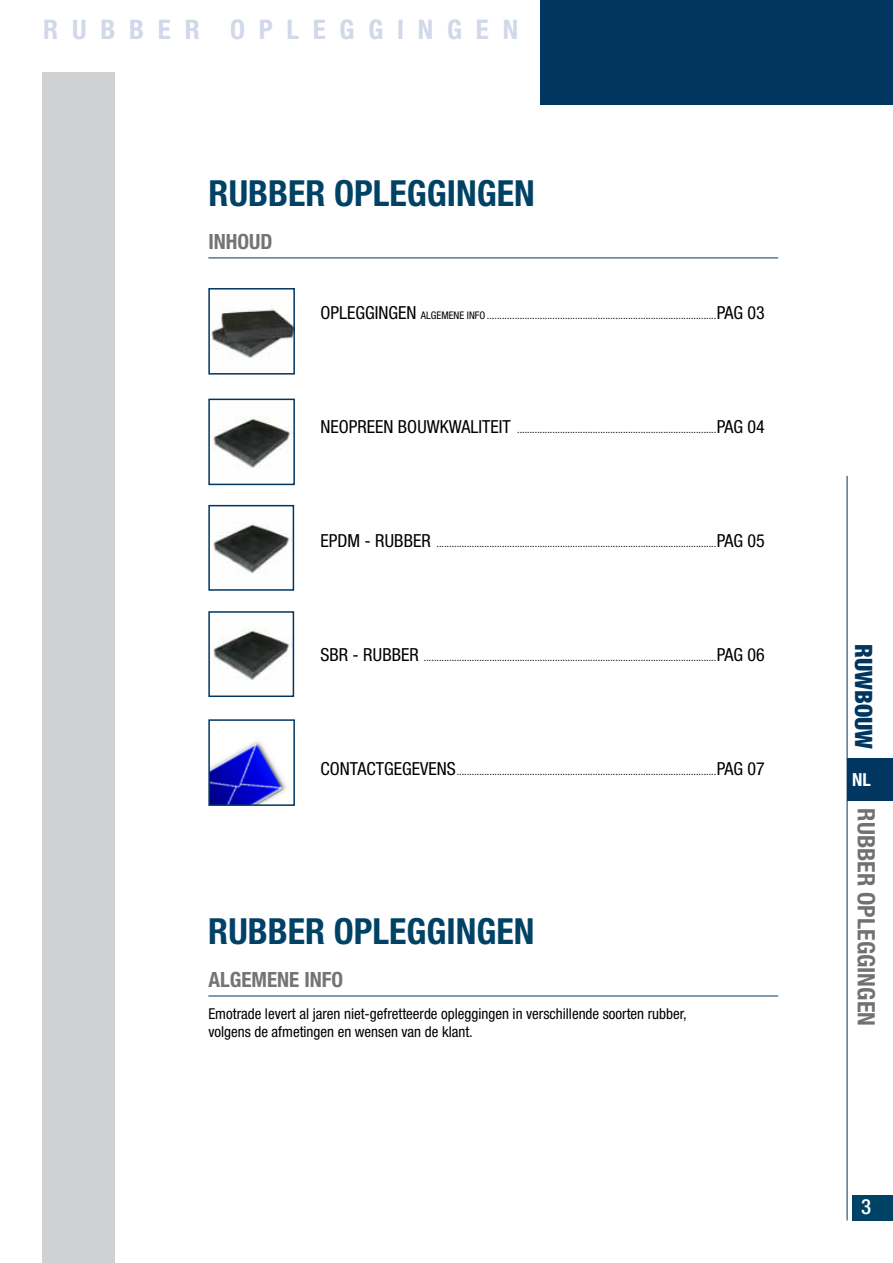
<style>
.page{position:relative;width:893px;height:1263px;background:#fff}
.page>*{position:absolute;margin:0;border:0;box-sizing:border-box;transform-origin:0 0}
.t1{font:700 condensed 36px "Helvetica Neue LT Std";color:#004265}
.t2{font:700 condensed 27px "Helvetica Neue LT Std";letter-spacing:.51em;color:#d1d8e9}
.t3{font:700 condensed 24px "Helvetica Neue LT Std";color:#707172}
.t4{font:900 condensed 24px "Helvetica Neue LT Std";color:#003660}
.t5{font:700 condensed 21px "Helvetica Neue LT Std";color:#747476}
.t6{font:500 condensed 21px "Helvetica Neue LT Std";color:#fff}
.t7{font:condensed 18px "Helvetica Neue LT Std";color:#000}
.t8{font:700 condensed 18px "Helvetica Neue LT Std";color:#fff}
.t9{font:condensed 15px/18px "Helvetica Neue LT Std";color:#000}
.t10{font:condensed 10.5px "Helvetica Neue LT Std";color:#000}
.s1{font-size:10.5px}
.s2{font-size:18px}
</style>
<div class="page">
<div style="left:847px;top:758px;width:46px;height:43px;background:#003660"></div>
<hr style="left:847px;top:476px;width:1px;height:744px;background:#003660">
<div style="left:43px;top:72px;width:72px;height:1191px;background:#d0d1d2"></div>
<div style="left:540px;top:0;width:353px;height:105px;background:#003660"></div>
<div style="left:852px;top:1195px;width:41px;height:25px;background:#004265"></div>
<hr style="left:208px;top:257px;width:570px;height:1px;background:#003660">
<img style="left:213px;top:523px;width:77px;height:50px">
<div style="left:208px;top:505px;width:86px;height:86px;border:2px solid #003660"></div>
<img style="left:213px;top:630px;width:77px;height:50px">
<div style="left:208px;top:611px;width:86px;height:86px;border:2px solid #003660"></div>
<img style="left:213px;top:418px;width:78px;height:50px">
<div style="left:208px;top:399px;width:87px;height:86px;border:2px solid #003660"></div>
<img style="left:211px;top:309px;width:81px;height:49px">
<div style="left:208px;top:288px;width:87px;height:87px;border:2px solid #003660"></div>
<img style="left:211px;top:741px;width:75px;height:62px">
<img style="left:258px;top:786px;width:28px;height:17px">
<div style="left:208px;top:719px;width:87px;height:87px;border:2px solid #003660"></div>
<hr style="left:208px;top:995px;width:570px;height:1px;background:#003660">
<h2 class="t2" style="left:43px;top:13px;width:477px">RUBBER OPLEGGINGEN</h2>
<h1 class="t1" style="left:208px;top:171px;width:328px">RUBBER OPLEGGINGEN</h1>
<h3 class="t5" style="left:208px;top:229px;width:66px">INHOUD</h3>
<h3 class="t7" style="left:321px;top:302px;width:135px">OPLEGGINGEN <span class="s1">algemene</span></h3>
<p class="t10" style="left:467px;top:309px;width:300px">info ...........................................................................................<span class="s2">PAG 03</span></p>
<p class="t10" style="left:321px;top:423px;width:446px"><span class="s2">NEOPREEN BOUWKWALITEIT</span> ...............................................................................<span class="s2">PAG 04</span></p>
<p class="t10" style="left:321px;top:537px;width:446px"><span class="s2">EPDM - RUBBER</span> ...............................................................................................................<span class="s2">PAG 05</span></p>
<p class="t10" style="left:321px;top:651px;width:446px"><span class="s2">SBR - RUBBER</span> ....................................................................................................................<span class="s2">PAG 06</span></p>
<p class="t10" style="left:321px;top:765px;width:446px"><span class="s2">CONTACTGEGEVENS</span>.......................................................................................................<span class="s2">PAG 07</span></p>
<h1 class="t1" style="left:208px;top:909px;width:328px">RUBBER OPLEGGINGEN</h1>
<h3 class="t5" style="left:208px;top:967px;width:136px">ALGEMENE INFO</h3>
<h3 class="t9" style="left:208px;top:1004px;width:480px">Emotrade levert al jaren niet-gefretteerde opleggingen in verschillende soorten rubber, volgens de afmetingen en wensen van de klant.</h3>
<h3 class="t4" style="left:878px;top:644px;width:106px;rotate:90deg">RUWBOUW</h3>
<h3 class="t8" style="left:852px;top:769px;width:20px">NL</h3>
<h3 class="t3" style="left:881px;top:808px;width:219px;rotate:90deg">RUBBER OPLEGGINGEN</h3>
<h3 class="t6" style="left:861px;top:1194px;width:12px">3</h3>
</div>
